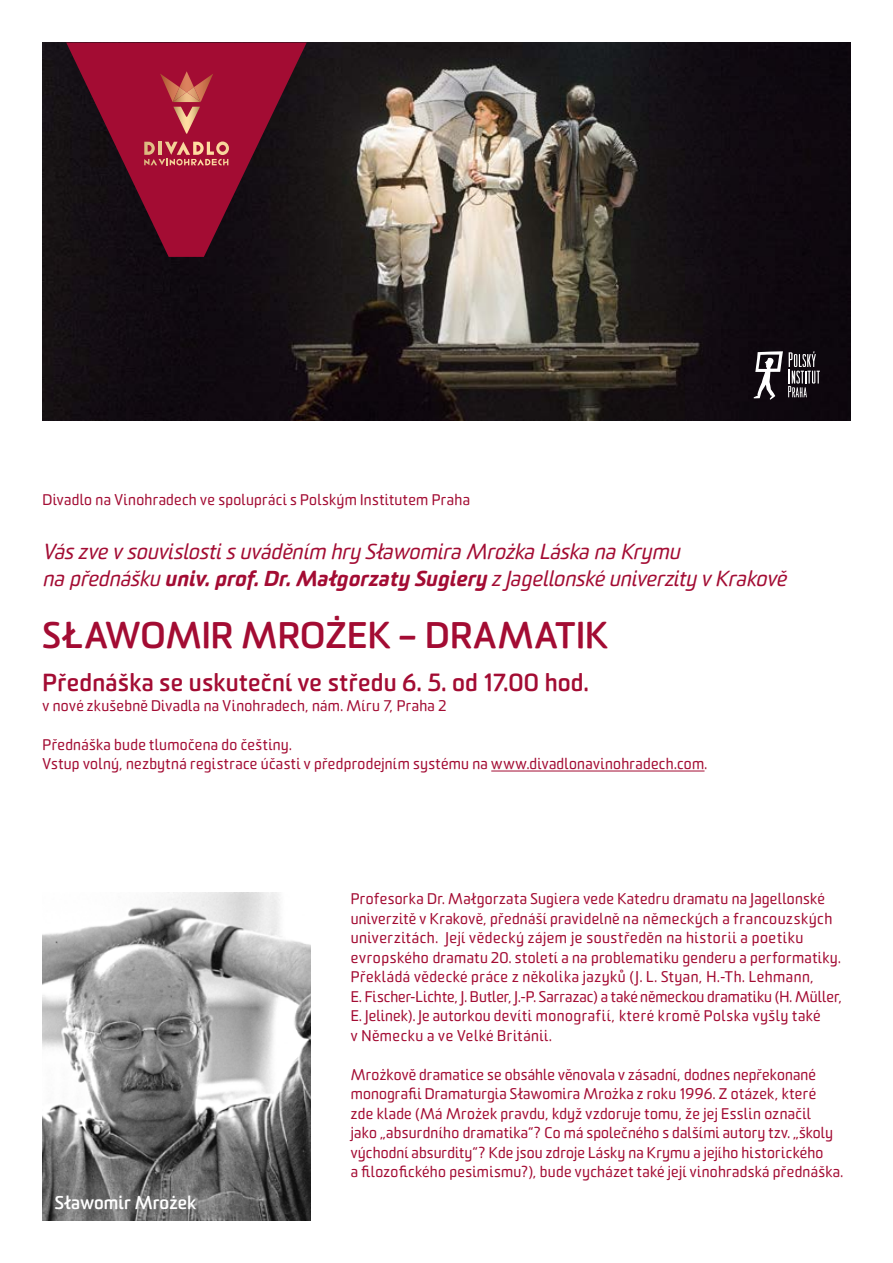
<style>
.page{position:relative;width:893px;height:1263px;background:#fff}
.page>*{position:absolute;margin:0;border:0;box-sizing:border-box;transform-origin:0 0}
.t1{font:700 36px "Sommet Rounded";letter-spacing:.01em;color:#a30c33}
.t2{font:700 24px "Sommet Rounded";letter-spacing:.01em;color:#a30c33}
.t3{font:italic 21px/27px "Sommet Rounded";letter-spacing:-.005em;color:#a30c33}
.t4{font:700 18px "Sommet Rounded";letter-spacing:.025em;color:#fff}
.t5{font:15px/19.5px "Sommet Rounded";letter-spacing:.025em;color:#a30c33}
.s1{font-weight:900}
</style>
<div class="page">
<div style="left:43px;top:43px;width:158px;height:377px;background:#130d12"></div>
<img style="left:201px;top:43px;width:649px;height:377px">
<svg style="left:66px;top:43px;width:241px;height:214px;background:#5e0d24"></svg>
<svg style="left:144px;top:141px;width:85px;height:24px;background:#c15859"></svg>
<svg style="left:160px;top:71px;width:53px;height:63px;background:#b43a45"></svg>
<img style="left:43px;top:893px;width:267px;height:327px">
<svg style="left:754px;top:351px;width:66px;height:49px"></svg>
<hr style="left:491px;top:771px;width:213px;height:1px;background:#a30c33">
<p class="t5" style="left:43px;top:490px;width:429px">Divadlo na Vinohradech ve spolupráci s Polským Institutem Praha</p>
<h3 class="t3" style="left:43px;top:538px;width:745px">Vás zve v souvislosti s uváděním hry Sławomira Mrożka Láska na Krymu<br>na přednášku <span class="s1">univ. prof. Dr. Małgorzaty Sugiery</span> z Jagellonské univerzity v Krakově</h3>
<h1 class="t1" style="left:43px;top:612px;width:567px">Sławomir Mrożek – dramatik</h1>
<h2 class="t2" style="left:43px;top:667px;width:548px">Přednáška se uskuteční ve středu 6. 5. od 17.00 hod.</h2>
<p class="t5" style="left:43px;top:696px;width:405px">v nové zkušebně Divadla na Vinohradech, nám. Míru 7, Praha 2</p>
<p class="t5" style="left:43px;top:735px;width:666px">Přednáška bude tlumočena do češtiny.<br>Vstup volný, nezbytná registrace účasti v předprodejním systému na www.divadlonavinohradech.com.</p>
<p class="t4" style="left:55px;top:1191px;width:143px">Sławomir Mrożek</p>
<p class="t5" style="left:351px;top:889px;width:493px">Profesorka Dr. Małgorzata Sugiera vede Katedru dramatu na Jagellonské univerzitě v Krakově, přednáší pravidelně na německých a francouzských univerzitách. Její vědecký zájem je soustředěn na historii a poetiku evropského dramatu 20. století a na problematiku genderu a performatiky.<br>Překládá vědecké práce z několika jazyků (J. L. Styan, H.-Th. Lehmann,<br>E. Fischer-Lichte, J. Butler, J.-P. Sarrazac) a také německou dramatiku (H. Müller, E. Jelinek). Je autorkou devíti monografií, které kromě Polska vyšly také<br>v Německu a ve Velké Británii.</p>
<p class="t5" style="left:351px;top:1065px;width:494px">Mrożkově dramatice se obsáhle věnovala v zásadní, dodnes nepřekonané monografii Dramaturgia Sławomira Mrożka z roku 1996. Z otázek, které<br>zde klade (Má Mrożek pravdu, když vzdoruje tomu, že jej Esslin označil<br>jako „absurdního dramatika“? Co má společného s dalšími autory tzv. „školy východní absurdity“? Kde jsou zdroje Lásky na Krymu a jejího historického<br>a filozofického pesimismu?), bude vycházet také její vinohradská přednáška.</p>
</div>
